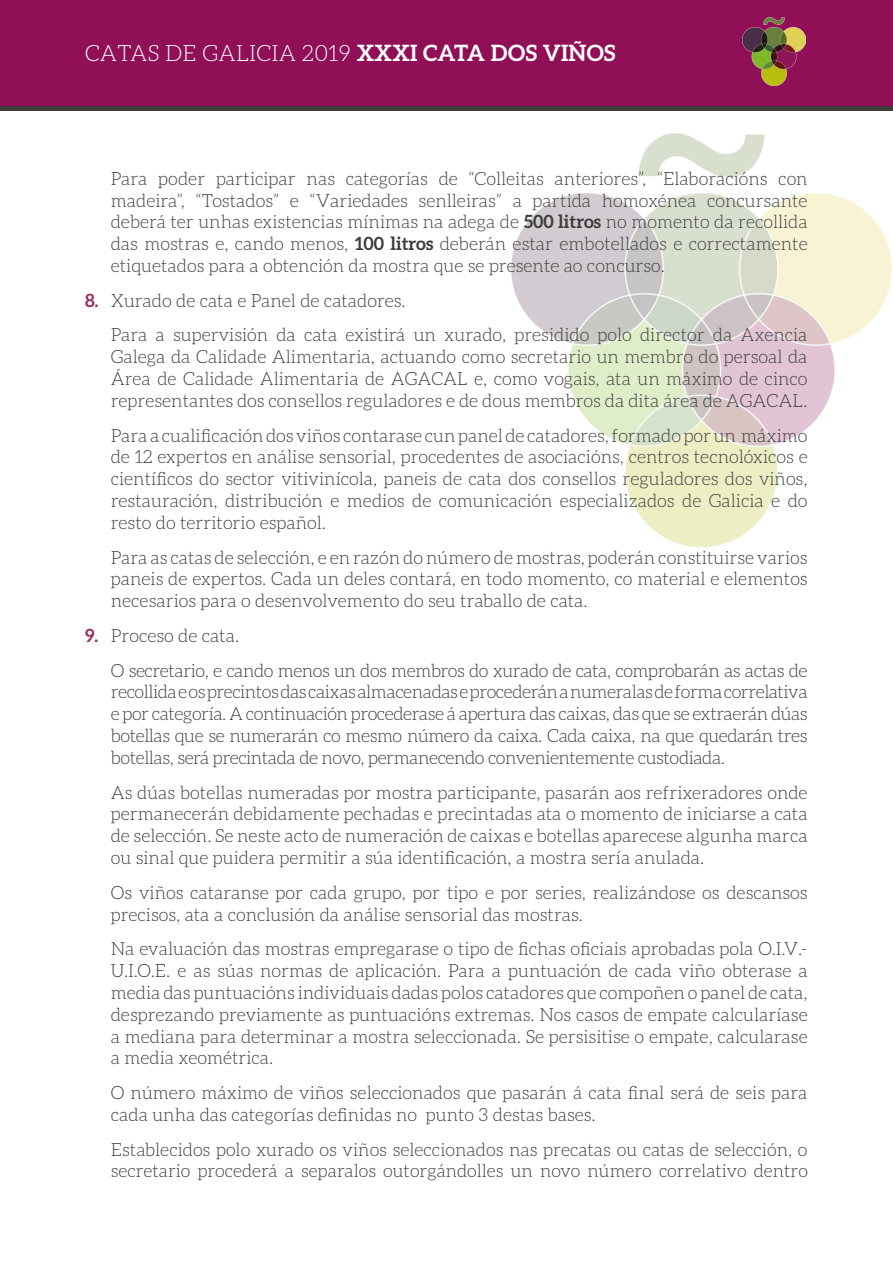
<style>
.page{position:relative;width:893px;height:1263px;background:#fff}
.page>*{position:absolute;margin:0;border:0;box-sizing:border-box;transform-origin:0 0}
.t1{font:300 22.5px "Aleo";letter-spacing:.01em;color:#fff}
.t2{font:300 18.15px/21.8px "Aleo";color:#3d3d3c;text-align:justify}
.t3{font:300 18px "Aleo";color:#3d3d3c}
.s1{font-weight:700}
.s2{font-weight:700;color:#992c63}
</style>
<div class="page">
<div style="left:0;top:0;width:893px;height:106px;background:#900f57"></div>
<div style="left:0;top:106px;width:893px;height:5px;background:#3d3d3c"></div>
<img style="left:511px;top:133px;width:381px;height:414px">
<img style="left:743px;top:17px;width:62px;height:68px">
<p class="t1" style="left:85px;top:40px;width:532px">CATAS DE GALICIA 2019 <span class="s1">XXXI CATA DOS VIÑOS</span></p>
<p class="t2" style="left:111px;top:167px;width:698px">Para poder participar nas categorías de “Colleitas anteriores”, “Elaboracións con madeira”, “Tostados” e “Variedades senlleiras” a partida homoxénea concursante deberá ter unhas existencias mínimas na adega de <span class="s1">500 litros</span> no momento da recollida das mostras e, cando menos, <span class="s1">100 litros</span> deberán estar embotellados e correctamente etiquetados para a obtención da mostra que se presente ao concurso.</p>
<p class="t2" style="left:85px;top:289px;width:322px"><span class="s2">8.</span> Xurado de cata e Panel de catadores.</p>
<p class="t2" style="left:111px;top:324px;width:698px">Para a supervisión da cata existirá un xurado, presidido polo director da Axencia Galega da Calidade Alimentaria, actuando como secretario un membro do persoal da Área de Calidade Alimentaria de AGACAL e, como vogais, ata un máximo de cinco representantes dos consellos reguladores e de dous membros da dita área de AGACAL.</p>
<p class="t2" style="left:111px;top:424px;width:698px">Para a cualificación dos viños contarase cun panel de catadores, formado por un máximo de 12 expertos en análise sensorial, procedentes de asociacións, centros tecnolóxicos e científicos do sector vitivinícola, paneis de cata dos consellos reguladores dos viños, restauración, distribución e medios de comunicación especializados de Galicia e do resto do territorio español.</p>
<p class="t2" style="left:111px;top:546px;width:698px">Para as catas de selección, e en razón do número de mostras, poderán constituirse varios paneis de expertos. Cada un deles contará, en todo momento, co material e elementos necesarios para o desenvolvemento do seu traballo de cata.</p>
<p class="t2" style="left:85px;top:625px;width:156px"><span class="s2">9.</span> Proceso de cata.</p>
<p class="t2" style="left:111px;top:659px;width:698px">O secretario, e cando menos un dos membros do xurado de cata, comprobarán as actas de recollida e os precintos das caixas almacenadas e procederán a numeralas de forma correlativa e por categoría. A continuación procederase á apertura das caixas, das que se extraerán dúas botellas que se numerarán co mesmo número da caixa. Cada caixa, na que quedarán tres botellas, será precintada de novo, permanecendo convenientemente custodiada.</p>
<p class="t2" style="left:111px;top:781px;width:698px">As dúas botellas numeradas por mostra participante, pasarán aos refrixeradores onde permanecerán debidamente pechadas e precintadas ata o momento de iniciarse a cata de selección. Se neste acto de numeración de caixas e botellas aparecese algunha marca ou sinal que puidera permitir a súa identificación, a mostra sería anulada.</p>
<p class="t2" style="left:111px;top:881px;width:698px">Os viños cataranse por cada grupo, por tipo e por series, realizándose os descansos precisos, ata a conclusión da análise sensorial das mostras.</p>
<p class="t2" style="left:111px;top:938px;width:698px">Na evaluación das mostras empregarase o tipo de fichas oficiais aprobadas pola O.I.V.- U.I.O.E. e as súas normas de aplicación. Para a puntuación de cada viño obterase a media das puntuacións individuais dadas polos catadores que compoñen o panel de cata, desprezando previamente as puntuacións extremas. Nos casos de empate calcularíase a mediana para determinar a mostra seleccionada. Se persisitise o empate, calcularase a media xeométrica.</p>
<p class="t2" style="left:111px;top:1082px;width:698px">O número máximo de viños seleccionados que pasarán á cata final será de seis para cada unha das categorías definidas no punto 3 destas bases.</p>
<p class="t2" style="left:111px;top:1138px;width:698px">Establecidos polo xurado os viños seleccionados nas precatas ou catas de selección, o</p>
<p class="t3" style="left:111px;top:1161px;width:699px">secretario procederá a separalos outorgándolles un novo número correlativo dentro</p>
</div>
